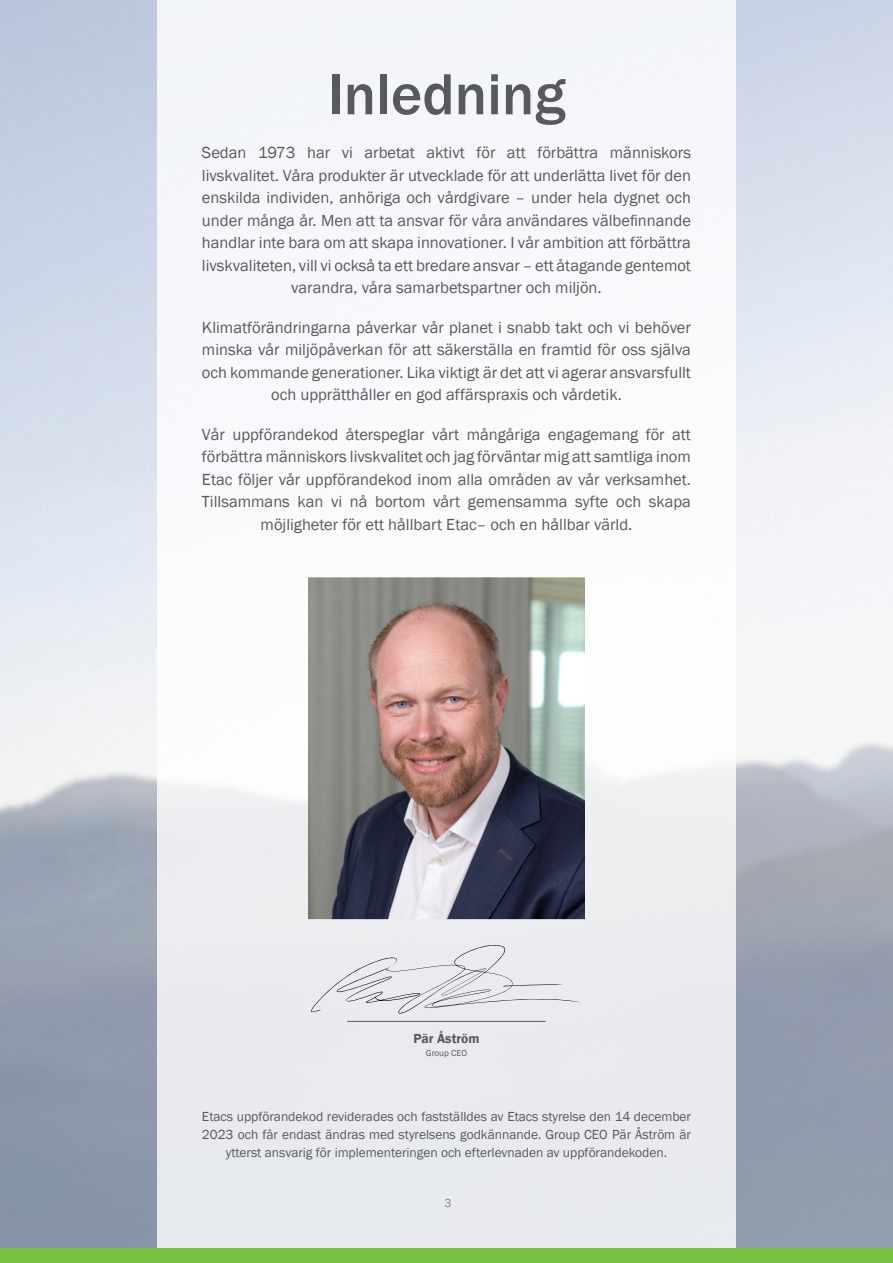
<style>
.page{position:relative;width:893px;height:1263px;background:#fff}
.page>*{position:absolute;margin:0;border:0;box-sizing:border-box;transform-origin:0 0}
.t1{font:500 60px "Franklin Gothic";color:#58595b}
.t2{font:16.5px/22.5px "Franklin Gothic";color:#58595b;text-align:center}
.t3{font:13.5px/18px "Franklin Gothic";color:#58595b;text-align:center}
.t4{font:600 13.5px "Franklin Gothic";color:#58595b}
.t5{font:12px "Franklin Gothic";color:#84888c}
.t6{font:9px "Franklin Gothic";color:#58595b}
</style>
<div class="page">
<div style="left:157px;top:1px;width:579px;height:1247px;background:linear-gradient(to right,#f2f4f7,#f3f5f7)"></div>
<div style="left:0;top:1248px;width:893px;height:15px;background:#7ac143"></div>
<hr style="left:347px;top:1021px;width:199px;height:1px;background:#58595b">
<img style="left:308px;top:577px;width:277px;height:342px">
<svg style="left:311px;top:943px;width:270px;height:71px;background:#e1e3e6"></svg>
<h1 class="t1" style="left:328px;top:57px;width:239px">Inledning</h1>
<p class="t2" style="left:202px;top:142px;width:491px">Sedan 1973 har vi arbetat aktivt för att förbättra människors livskvalitet. Våra produkter är utvecklade för att underlätta livet för den enskilda individen, anhöriga och vårdgivare – under hela dygnet och under många år. Men att ta ansvar för våra användares välbefinnande handlar inte bara om att skapa innovationer. I vår ambition att förbättra livskvaliteten, vill vi också ta ett bredare ansvar – ett åtagande gentemot varandra, våra samarbetspartner och miljön.</p>
<p class="t2" style="left:202px;top:316px;width:491px">Klimatförändringarna påverkar vår planet i snabb takt och vi behöver minska vår miljöpåverkan för att säkerställa en framtid för oss själva och kommande generationer. Lika viktigt är det att vi agerar ansvarsfullt och upprätthåller en god affärspraxis och vårdetik.</p>
<p class="t2" style="left:202px;top:423px;width:491px">Vår uppförandekod återspeglar vårt mångåriga engagemang för att förbättra människors livskvalitet och jag förväntar mig att samtliga inom Etac följer vår uppförandekod inom alla områden av vår verksamhet.<br>Tillsammans kan vi nå bortom vårt gemensamma syfte och skapa möjligheter för ett hållbart Etac– och en hållbar värld.</p>
<p class="t4" style="left:413px;top:1030px;width:68px">Pär Åström</p>
<p class="t6" style="left:426px;top:1047px;width:43px">Group CEO</p>
<p class="t3" style="left:202px;top:1107px;width:491px">Etacs uppförandekod reviderades och fastställdes av Etacs styrelse den 14 december<br>2023 och får endast ändras med styrelsens godkännande. Group CEO Pär Åström är ytterst ansvarig för implementeringen och efterlevnaden av uppförandekoden.</p>
<p class="t5" style="left:444px;top:1195px;width:9px">3</p>
</div>
